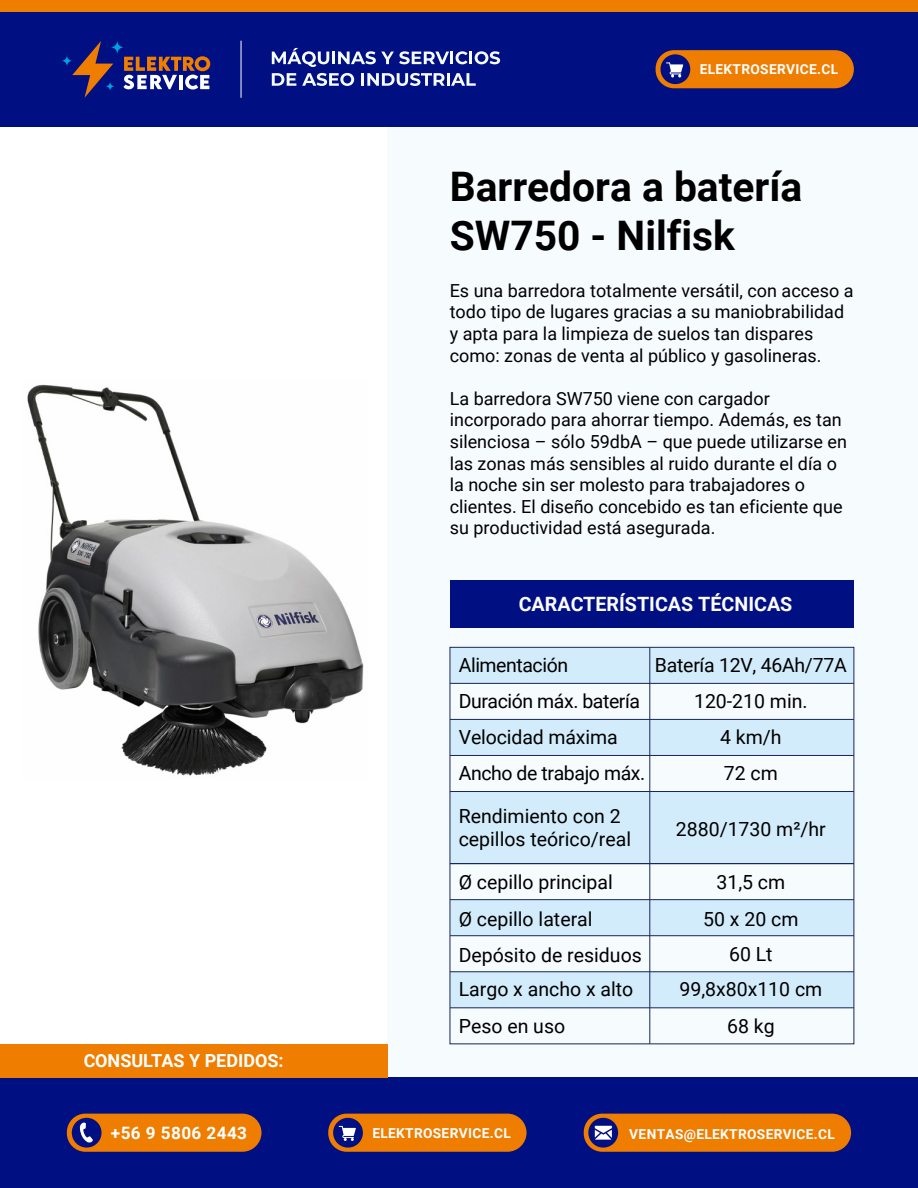
<style>
.page{position:relative;width:918px;height:1188px;background:#fff}
.page>*{position:absolute;margin:0;border:0;box-sizing:border-box;transform-origin:0 0}
.t1{font:700 40.65px/48.9px "Roboto";color:#000}
.t2{font:700 19.65px "Roboto";color:#fcfcfc}
.t3{font:19.5px/36px "Roboto";color:#000}
.t4{font:19.5px/36px "Roboto";letter-spacing:-.02em;color:#000}
.t5{font:18px/21.6px "Roboto";color:#000}
.t6{font:700 18px "Roboto";color:#fff}
.t7{font:700 17.1px "Roboto";letter-spacing:.025em;color:#fff}
.t8{font:700 13.65px "Roboto";letter-spacing:.025em;color:#fff}
</style>
<div class="page">
<div style="left:387px;top:118px;width:531px;height:991px;background:#f6fbfe"></div>
<div style="left:0;top:12px;width:918px;height:115px;background:#000f82"></div>
<div style="left:0;top:1077px;width:918px;height:111px;background:#000f82"></div>
<div style="left:0;top:0;width:918px;height:12px;background:#ee7d00"></div>
<svg style="left:272px;top:48px;width:228px;height:19px"></svg>
<svg style="left:272px;top:73px;width:24px;height:13px"></svg>
<svg style="left:302px;top:73px;width:52px;height:13px"></svg>
<svg style="left:361px;top:73px;width:115px;height:13px"></svg>
<div style="left:0;top:1044px;width:387px;height:33px;background:#ee7d00"></div>
<svg style="left:72px;top:41px;width:41px;height:57px"></svg>
<svg style="left:62px;top:55px;width:10px;height:11px"></svg>
<svg style="left:111px;top:41px;width:13px;height:13px"></svg>
<svg style="left:105px;top:82px;width:10px;height:9px"></svg>
<svg style="left:123px;top:56px;width:87px;height:33px"></svg>
<div style="left:584px;top:1114px;width:267px;height:38px;background:#ee7d00;border-radius:19px"></div>
<svg style="left:588px;top:1118px;width:30px;height:30px"></svg>
<div style="left:67px;top:1114px;width:195px;height:38px;background:#ee7d00;border-radius:19px"></div>
<div style="left:72px;top:1118px;width:30px;height:30px;background:#000f82;border-radius:50%"></div>
<svg style="left:79px;top:1122px;width:14px;height:21px"></svg>
<div style="left:328px;top:1114px;width:199px;height:38px;background:#ee7d00;border-radius:19px"></div>
<svg style="left:333px;top:1118px;width:30px;height:30px"></svg>
<div style="left:450px;top:580px;width:404px;height:48px;background:#000f82"></div>
<div style="left:450px;top:647px;width:404px;height:36px;background:#d3ecfb"></div>
<div style="left:450px;top:719px;width:404px;height:36px;background:#d3ecfb"></div>
<div style="left:450px;top:792px;width:404px;height:72px;background:#d3ecfb"></div>
<div style="left:450px;top:900px;width:404px;height:36px;background:#d3ecfb"></div>
<div style="left:450px;top:972px;width:404px;height:36px;background:#d3ecfb"></div>
<hr style="left:450px;top:683px;width:404px;height:1px;background:#18255a">
<hr style="left:450px;top:719px;width:404px;height:1px;background:#18255a">
<hr style="left:450px;top:755px;width:404px;height:1px;background:#18255a">
<hr style="left:450px;top:791px;width:404px;height:1px;background:#18255a">
<hr style="left:450px;top:899px;width:404px;height:1px;background:#18255a">
<hr style="left:450px;top:935px;width:404px;height:1px;background:#18255a">
<hr style="left:450px;top:971px;width:404px;height:1px;background:#18255a">
<hr style="left:450px;top:1007px;width:404px;height:1px;background:#18255a">
<hr style="left:450px;top:863px;width:404px;height:1px;background:#18255a">
<hr style="left:649px;top:647px;width:1px;height:397px;background:#18255a">
<hr style="left:241px;top:41px;width:1px;height:57px;background:#fff">
<div style="left:656px;top:50px;width:198px;height:38px;background:#ee7d00;border-radius:19px"></div>
<svg style="left:660px;top:54px;width:30px;height:30px"></svg>
<img style="left:27px;top:384px;width:337px;height:392px">
<p class="t8" style="left:700px;top:60px;width:140px">ELEKTROSERVICE.CL</p>
<h1 class="t1" style="left:450px;top:160px;width:354px">Barredora a batería<br>SW750 - Nilfisk</h1>
<p class="t5" style="left:450px;top:279px;width:405px">Es una barredora totalmente versátil, con acceso a todo tipo de lugares gracias a su maniobrabilidad y apta para la limpieza de suelos tan dispares como: zonas de venta al público y gasolineras.</p>
<p class="t5" style="left:450px;top:387px;width:399px">La barredora SW750 viene con cargador incorporado para ahorrar tiempo. Además, es tan silenciosa – sólo 59dbA – que puede utilizarse en las zonas más sensibles al ruido durante el día o la noche sin ser molesto para trabajadores o clientes. El diseño concebido es tan eficiente que su productividad está asegurada.</p>
<p class="t2" style="left:519px;top:590px;width:275px">CARACTERÍSTICAS TÉCNICAS</p>
<p class="t4" style="left:459px;top:646px;width:188px">Alimentación<br>Duración máx. batería<br>Velocidad máxima<br>Ancho de trabajo máx.</p>
<p class="t3" style="left:459px;top:804px;width:174px;line-height:23.4px">Rendimiento con 2 cepillos teórico/real</p>
<p class="t3" style="left:459px;top:864px;width:156px">Ø cepillo principal</p>
<p class="t3" style="left:655px;top:646px;width:193px;text-align:center">Batería 12V, 46Ah/77A<br>120-210 min.<br>4 km/h<br>72 cm</p>
<p class="t3" style="left:676px;top:810px;width:152px">2880/1730 m²/hr</p>
<p class="t3" style="left:716px;top:864px;width:70px">31,5 cm</p>
<p class="t6" style="left:84px;top:1048px;width:201px">CONSULTAS Y PEDIDOS:</p>
<p class="t3" style="left:459px;top:900px;width:135px">Ø cepillo lateral</p>
<p class="t3" style="left:703px;top:900px;width:97px">50 x 20 cm</p>
<p class="t3" style="left:459px;top:936px;width:185px">Depósito de residuos</p>
<p class="t3" style="left:729px;top:936px;width:45px">60 Lt</p>
<p class="t3" style="left:459px;top:970px;width:176px">Largo x ancho x alto</p>
<p class="t3" style="left:679px;top:970px;width:144px">99,8x80x110 cm</p>
<p class="t3" style="left:459px;top:1007px;width:108px">Peso en uso</p>
<p class="t3" style="left:727px;top:1007px;width:49px">68 kg</p>
<p class="t7" style="left:111px;top:1121px;width:138px">+56 9 5806 2443</p>
<p class="t8" style="left:372px;top:1123px;width:140px">ELEKTROSERVICE.CL</p>
<p class="t8" style="left:629px;top:1124px;width:207px">VENTAS@ELEKTROSERVICE.CL</p>
</div>
